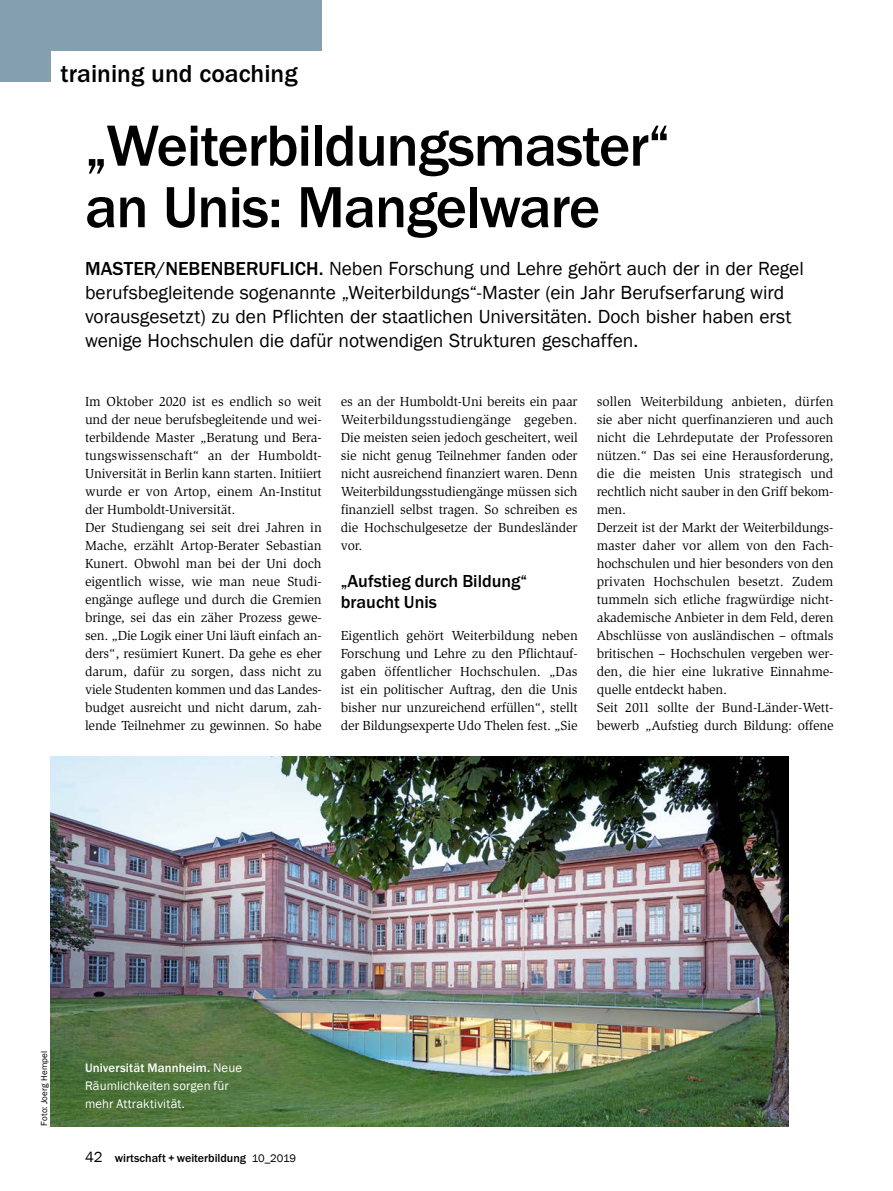
<style>
.page{position:relative;width:893px;height:1191px;background:#fff}
.page>*{position:absolute;margin:0;border:0;box-sizing:border-box;transform-origin:0 0}
.t1{font:500 60px/61.5px "Franklin Goth EF";letter-spacing:-.02em;color:#000}
.t2{font:500 25.5px "Franklin Goth EF";color:#000}
.t3{font:19.5px/24px "Franklin Gothic";letter-spacing:-.005em;color:#000}
.t4{font:500 18px/21px "Franklin Goth EF";color:#000}
.t5{font:13.5px/18px "Slimbach Std";letter-spacing:-.01em;color:#000;text-align:justify}
.t6{font:12.75px/18px "Franklin Gothic";letter-spacing:.01em;color:#fff}
.t7{font:500 12.75px "Franklin Goth EF";letter-spacing:.01em;color:#fff}
.t8{font:500 12px "Franklin Goth EF";color:#000}
.t9{font:9px "Franklin Gothic";letter-spacing:.025em;color:#000}
.s1{font-family:"Franklin Goth EF";font-weight:500}
.s2{font-family:"Franklin Gothic";font-weight:400}
.s3{font-family:"Franklin Gothic";font-weight:400;font-size:15px}
.s4{font-family:"Franklin Gothic";font-weight:400;font-size:11.25px}
</style>
<div class="page">
<div style="left:0;top:0;width:322px;height:82px;background:#84a0ae"></div>
<div style="left:51px;top:51px;width:290px;height:38px;background:#fff"></div>
<img style="left:51px;top:756px;width:738px;height:370px">
<h2 class="t2" style="left:61px;top:59px;width:238px">training und coaching</h2>
<h1 class="t1" style="left:85px;top:116px;width:587px">„Weiterbildungsmaster“ an Unis: Mangelware</h1>
<p class="t3" style="left:85px;top:257px;width:720px"><span class="s1">MASTER/NEBENBERUFLICH.</span> Neben Forschung und Lehre gehört auch der in der Regel berufsbegleitende sogenannte „Weiterbildungs“-Master (ein Jahr Berufserfarung wird vorausgesetzt) zu den Pflichten der staatlichen Universitäten. Doch bisher haben erst wenige Hochschulen die dafür notwendigen Strukturen geschaffen.</p>
<p class="t5" style="left:85px;top:392px;width:238px;text-align:left">Im Oktober 2020 ist es endlich so weit und der neue berufsbegleitende und wei&shy;terbildende Master „Beratung und Bera&shy;tungswissenschaft“ an der Humboldt-Universität in Berlin kann starten. Initiiert wurde er von Artop, einem An-Institut der Humboldt-Universität.<br>Der Studiengang sei seit drei Jahren in Mache, erzählt Artop-Berater Sebastian Kunert. Obwohl man bei der Uni doch eigentlich wisse, wie man neue Studi&shy;engänge auflege und durch die Gremien bringe, sei das ein zäher Prozess gewe&shy;sen. „Die Logik einer Uni läuft einfach an&shy;ders“, resümiert Kunert. Da gehe es eher darum, dafür zu sorgen, dass nicht zu viele Studenten kommen und das Landes&shy;budget ausreicht und nicht darum, zah&shy;lende Teilnehmer zu gewinnen. So habe</p>
<p class="t5" style="left:341px;top:392px;width:238px">es an der Humboldt-Uni bereits ein paar Weiterbildungsstudiengänge gegeben.<br>Die meisten seien jedoch gescheitert, weil sie nicht genug Teilnehmer fanden oder nicht ausreichend finanziert waren. Denn Weiterbildungsstudiengänge müssen sich finanziell selbst tragen. So schreiben es die Hochschulgesetze der Bundesländer vor.</p>
<h3 class="t4" style="left:341px;top:571px;width:188px">„Aufstieg durch Bildung“ braucht Unis</h3>
<p class="t5" style="left:341px;top:626px;width:238px">Eigentlich gehört Weiterbildung neben Forschung und Lehre zu den Pflichtauf&shy;gaben öffentlicher Hochschulen. „Das ist ein politischer Auftrag, den die Unis bisher nur unzureichend erfüllen“, stellt der Bildungsexperte Udo Thelen fest. „Sie</p>
<p class="t5" style="left:597px;top:392px;width:238px;text-align:left">sollen Weiterbildung anbieten, dürfen sie aber nicht querfinanzieren und auch nicht die Lehrdeputate der Professoren nützen.“ Das sei eine Herausforderung, die die meisten Unis strategisch und rechtlich nicht sauber in den Griff bekom&shy;men.<br>Derzeit ist der Markt der Weiterbildungs&shy;master daher vor allem von den Fach&shy;hochschulen und hier besonders von den privaten Hochschulen besetzt. Zudem tummeln sich etliche fragwürdige nicht&shy;akademische Anbieter in dem Feld, deren Abschlüsse von ausländischen – oftmals britischen – Hochschulen vergeben wer&shy;den, die hier eine lukrative Einnahme&shy;quelle entdeckt haben.<br>Seit 2011 sollte der Bund-Länder-Wett&shy;bewerb „Aufstieg durch Bildung: offene</p>
<p class="t9" style="left:39px;top:1126px;width:77px;rotate:-90deg">Foto: Joerg Hempel</p>
<p class="t7" style="left:85px;top:1060px;width:159px">Universität Mannheim. <span class="s2">Neue</span></p>
<p class="t6" style="left:85px;top:1077px;width:145px">Räumlichkeiten sorgen für mehr Attraktivität.</p>
<p class="t8" style="left:85px;top:1151px;width:213px"><span class="s3">42</span> wirtschaft + weiterbildung <span class="s4">10_2019</span></p>
</div>
